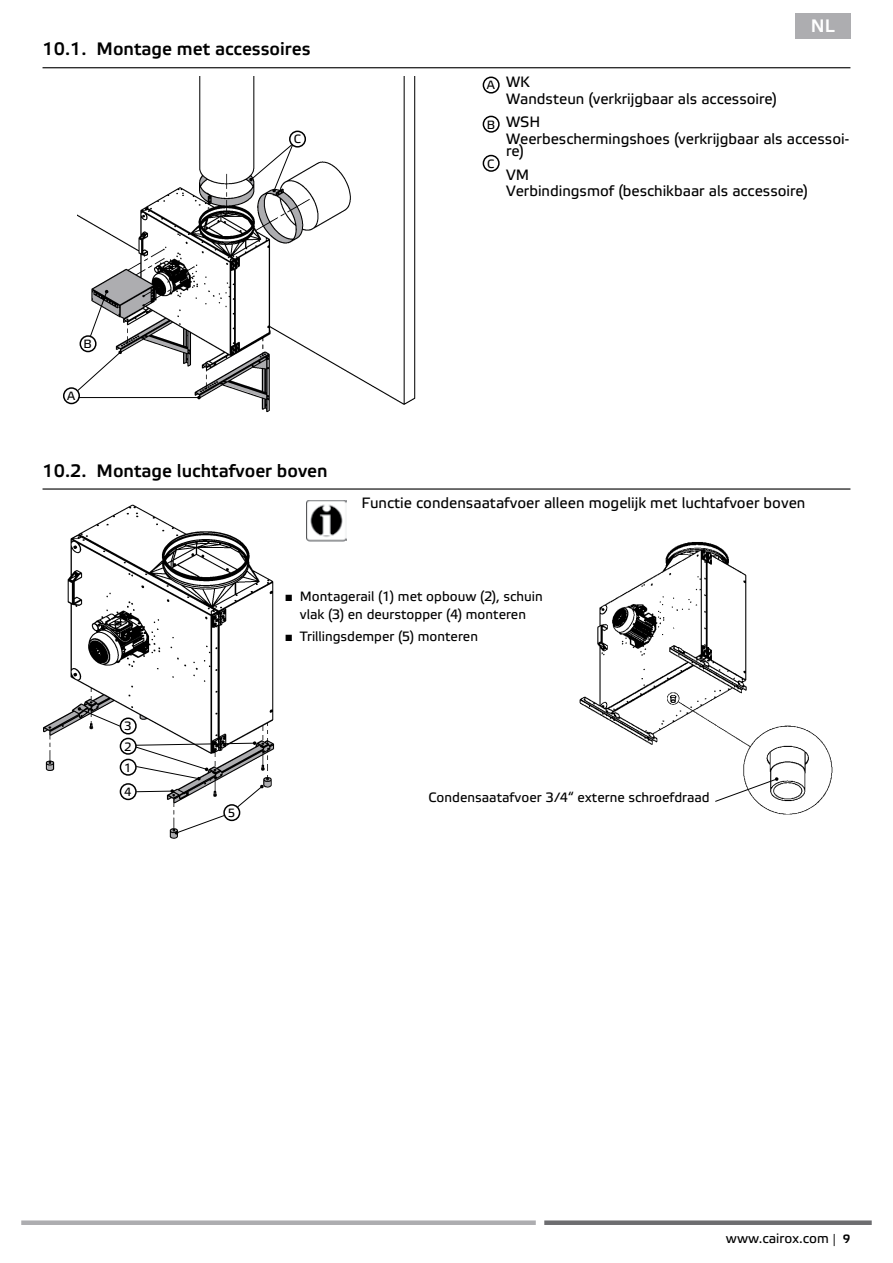
<style>
.page{position:relative;width:893px;height:1263px;background:#fff}
.page>*{position:absolute;margin:0;border:0;box-sizing:border-box;transform-origin:0 0}
.t1{font:500 18px "Etelka";color:#000}
.t2{font:500 18px "Etelka";color:#fff}
.t3{font:15px/16.2px "Etelka Text";color:#000}
.t4{font:13.5px/18px "Etelka Text";color:#000;text-align:center}
.t5{font:12px/24.5px "Etelka Text";color:#000}
.s1{font-family:"Arial"}
.s2{font-family:"Etelka";font-weight:300;font-size:12px}
.s3{font-family:"Etelka";font-weight:500;font-size:12px}
</style>
<div class="page">
<div style="left:21px;top:1220px;width:515px;height:5px;background:#adadb0"></div>
<div style="left:544px;top:1220px;width:328px;height:5px;background:#6d6d70"></div>
<img style="left:306px;top:500px;width:41px;height:41px">
<img style="left:77px;top:77px;width:339px;height:336px">
<div style="left:63px;top:387px;width:17px;height:17px;border:2px solid #000;border-radius:50%"></div>
<svg style="left:77px;top:269px;width:192px;height:142px"></svg>
<div style="left:80px;top:335px;width:17px;height:17px;border:2px solid #000;border-radius:50%"></div>
<img style="left:43px;top:504px;width:232px;height:335px">
<div style="left:223px;top:804px;width:17px;height:17px;border:2px solid #000;border-radius:50%"></div>
<div style="left:120px;top:759px;width:17px;height:17px;border:2px solid #000;border-radius:50%"></div>
<svg style="left:170px;top:814px;width:56px;height:24px"></svg>
<div style="left:120px;top:783px;width:17px;height:17px;border:2px solid #000;border-radius:50%"></div>
<div style="left:120px;top:738px;width:17px;height:17px;border:2px solid #000;border-radius:50%"></div>
<svg style="left:45px;top:692px;width:76px;height:43px"></svg>
<div style="left:120px;top:717px;width:17px;height:17px;border:2px solid #000;border-radius:50%"></div>
<img style="left:579px;top:542px;width:254px;height:273px">
<svg style="left:714px;top:777px;width:65px;height:25px"></svg>
<svg style="left:134px;top:726px;width:139px;height:82px"></svg>
<div style="left:289px;top:131px;width:17px;height:17px;border:2px solid #000;border-radius:50%"></div>
<svg style="left:199px;top:143px;width:104px;height:102px"></svg>
<div style="left:795px;top:13px;width:55px;height:25px;background:#adadb0"></div>
<hr style="left:43px;top:488px;width:807px;height:2px;background:#000">
<div style="left:483px;top:77px;width:17px;height:17px;border:2px solid #000;border-radius:50%"></div>
<div style="left:483px;top:116px;width:17px;height:17px;border:2px solid #000;border-radius:50%"></div>
<hr style="left:43px;top:67px;width:807px;height:1px;background:#000">
<div style="left:483px;top:155px;width:17px;height:17px;border:2px solid #000;border-radius:50%"></div>
<p class="t1" style="left:43px;top:39px;width:269px">10.1. Montage met accessoires</p>
<p class="t5" style="left:294px;top:128px;width:9px">C</p>
<p class="t2" style="left:811px;top:16px;width:25px">NL</p>
<p class="t5" style="left:487px;top:74px;width:10px">A</p>
<p class="t5" style="left:487px;top:113px;width:10px">B</p>
<p class="t5" style="left:487px;top:152px;width:9px">C</p>
<p class="t3" style="left:506px;top:75px;width:273px">WK<br>Wandsteun (verkrijgbaar als accessoire)</p>
<p class="t3" style="left:506px;top:115px;width:345px">WSH<br>Weerbeschermingshoes (verkrijgbaar als accessoi-</p>
<p class="t3" style="left:506px;top:140px;width:25px;line-height:23.7px">re)<br>VM</p>
<p class="t3" style="left:506px;top:184px;width:303px">Verbindingsmof (beschikbaar als accessoire)</p>
<p class="t5" style="left:84px;top:332px;width:10px">B</p>
<p class="t5" style="left:67px;top:384px;width:10px">A</p>
<p class="t1" style="left:43px;top:460px;width:287px">10.2. Montage luchtafvoer boven</p>
<p class="t3" style="left:361px;top:496px;width:446px">Functie condensaatafvoer alleen mogelijk met luchtafvoer boven</p>
<p class="t5" style="left:124px;top:714px;width:9px">3</p>
<p class="t5" style="left:124px;top:735px;width:9px">2</p>
<p class="t5" style="left:124px;top:756px;width:9px">1<br>4</p>
<p class="t4" style="left:285px;top:588px;width:259px"><span class="s1">■</span> Montagerail (1) met opbouw (2), schuin vlak (3) en deurstopper (4) monteren</p>
<p class="t4" style="left:285px;top:628px;width:195px"><span class="s1">■</span> Trillingsdemper (5) monteren</p>
<p class="t5" style="left:228px;top:801px;width:9px">5</p>
<p class="t4" style="left:429px;top:789px;width:283px">Condensaatafvoer 3/4“ externe schroefdraad</p>
<p class="t4" style="left:726px;top:1230px;width:126px">www.cairox.com <span class="s2">|</span> <span class="s3">9</span></p>
</div>
